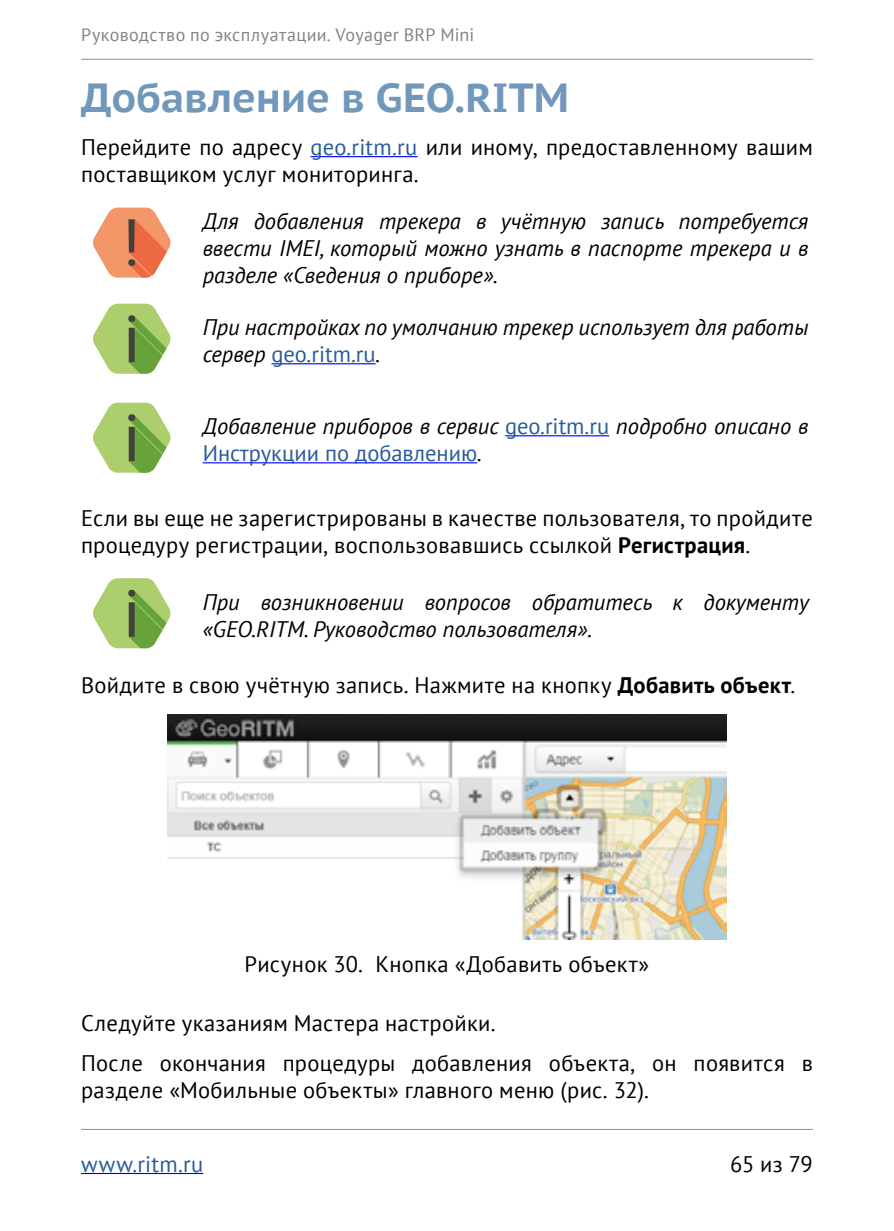
<style>
.page{position:relative;width:894px;height:1231px;background:#fff}
.page>*{position:absolute;margin:0;border:0;box-sizing:border-box;transform-origin:0 0}
.t1{font:65.02px "Roboto";color:#414140}
.t2{font:700 40.5px "PT Sans Caption";letter-spacing:-.005em;color:#7197ba}
.t3{font:22.5px/27px "PT Sans";letter-spacing:.015em;color:#000}
.t4{font:italic 22.5px/27px "PT Sans";color:#000}
.t5{font:22.5px "PT Sans";letter-spacing:.015em;color:#275b9b}
.t6{font:18px "PT Sans";letter-spacing:.02em;color:#838382}
.s1{color:#275b9b}
.s2{font-style:normal;color:#275b9b}
.s3{font-weight:700}
</style>
<div class="page">
<hr style="left:81px;top:1173px;width:122px;height:1px;background:#00f">
<hr style="left:81px;top:1129px;width:731px;height:1px;background:#7197ba">
<hr style="left:81px;top:59px;width:731px;height:1px;background:#7197ba">
<hr style="left:310px;top:156px;width:107px;height:1px;background:#00f">
<svg style="left:93px;top:208px;width:78px;height:70px"></svg>
<svg style="left:93px;top:304px;width:78px;height:70px"></svg>
<hr style="left:271px;top:363px;width:104px;height:1px;background:#00f">
<svg style="left:93px;top:403px;width:78px;height:70px"></svg>
<hr style="left:505px;top:435px;width:104px;height:1px;background:#00f">
<hr style="left:202px;top:462px;width:275px;height:1px;background:#00f">
<svg style="left:93px;top:578px;width:78px;height:70px"></svg>
<img style="left:167px;top:714px;width:559px;height:225px">
<p class="t6" style="left:81px;top:23px;width:394px">Руководство по эксплуатации. Voyager BRP Mini</p>
<h2 class="t2" style="left:81px;top:71px;width:489px">Добавление в GEO.RITM</h2>
<p class="t3" style="left:81px;top:133px;width:733px">Перейдите по адресу <span class="s1">geo.ritm.ru</span> или иному, предоставленному вашим поставщиком услуг мониторинга.</p>
<h1 class="t1" style="left:123px;top:197px;width:18px">!</h1>
<p class="t4" style="left:202px;top:207px;width:607px;text-align:justify">Для добавления трекера в учётную запись потребуется ввести IMEI, который можно узнать в паспорте трекера и в разделе «Сведения о приборе».</p>
<h1 class="t1" style="left:124px;top:293px;width:17px">i</h1>
<p class="t4" style="left:202px;top:313px;width:607px">При настройках по умолчанию трекер использует для работы сервер <span class="s2">geo.ritm.ru</span>.</p>
<h1 class="t1" style="left:124px;top:392px;width:17px">i</h1>
<p class="t4" style="left:202px;top:412px;width:607px">Добавление приборов в сервис <span class="s2">geo.ritm.ru</span> подробно описано в<br><span class="s2">Инструкции по добавлению</span>.</p>
<p class="t3" style="left:81px;top:504px;width:733px">Если вы еще не зарегистрированы в качестве пользователя, то пройдите процедуру регистрации, воспользовавшись ссылкой <span class="s3">Регистрация</span>.</p>
<h1 class="t1" style="left:124px;top:568px;width:17px">i</h1>
<p class="t4" style="left:202px;top:588px;width:607px">При возникновении вопросов обратитесь к документу «GEO.RITM. Руководство пользователя».</p>
<p class="t3" style="left:81px;top:671px;width:715px">Войдите в свою учётную запись. Нажмите на кнопку <span class="s3">Добавить объект</span>.</p>
<p class="t3" style="left:244px;top:950px;width:406px">Рисунок 30. Кнопка «Добавить объект»</p>
<p class="t3" style="left:81px;top:1002px;width:733px;line-height:40.5px">Следуйте указаниям Мастера настройки.<br>После окончания процедуры добавления объекта, он появится в</p>
<p class="t3" style="left:81px;top:1076px;width:569px">разделе «Мобильные объекты» главного меню (рис. 32).</p>
<p class="t5" style="left:81px;top:1149px;width:124px">www.ritm.ru</p>
<p class="t3" style="left:730px;top:1150px;width:84px">65 из 79</p>
</div>
